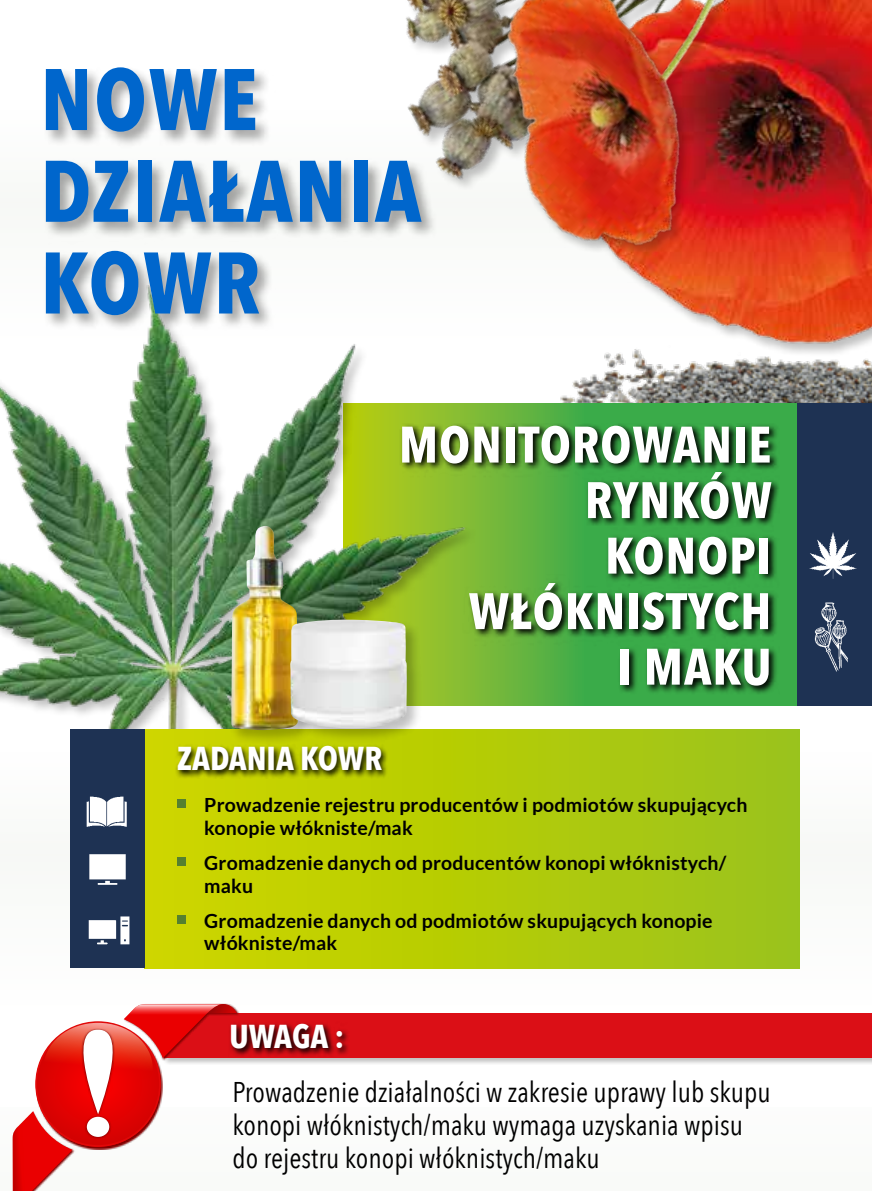
<style>
.page{position:relative;width:872px;height:1191px;background:#fff}
.page>*{position:absolute;margin:0;border:0;box-sizing:border-box;transform-origin:0 0}
.t1{font:700 86.25px/91.7px "Avenir Next Condensed";letter-spacing:.02em;color:#06c}
.t2{font:700 50.7px/55.5px "Avenir Next Condensed";letter-spacing:.02em;color:#fff;text-align:right}
.t3{font:700 33px "Avenir Next Condensed";color:#fff}
.t4{font:28.5px/33px "Avenir Next Condensed";color:#000}
.t5{font:700 19.5px/22.5px "Lato";letter-spacing:.01em;color:#000}
</style>
<div class="page">
<div style="left:0;top:985px;width:872px;height:206px;background:#fafbfa"></div>
<div style="left:0;top:632px;width:872px;height:474px;background:#fefefe"></div>
<div style="left:162px;top:1011px;width:710px;height:54px;background:#000;opacity:.25"></div>
<div style="left:164px;top:1013px;width:708px;height:44px;background:#db0f16"></div>
<svg style="left:240px;top:1023px;width:108px;height:33px"></svg>
<svg style="left:13px;top:1004px;width:224px;height:187px"></svg>
<img style="left:560px;top:357px;width:312px;height:46px">
<svg style="left:478px;top:403px;width:320px;height:303px;background:#40a547"></svg>
<svg style="left:478px;top:423px;width:302px;height:271px;background:#347d31"></svg>
<div style="left:798px;top:403px;width:74px;height:303px;background:#1e3253"></div>
<img style="left:809px;top:532px;width:48px;height:47px">
<img style="left:814px;top:602px;width:34px;height:70px">
<img style="left:0;top:331px;width:478px;height:398px">
<div style="left:145px;top:729px;width:654px;height:239px;background:linear-gradient(to right,#d0d600,#9ac31a)"></div>
<svg style="left:175px;top:743px;width:213px;height:35px;background:#778000"></svg>
<div style="left:70px;top:729px;width:75px;height:238px;background:#1e3253"></div>
<div style="left:177px;top:799px;width:9px;height:9px;background:#55802f"></div>
<div style="left:177px;top:857px;width:9px;height:9px;background:#55802f"></div>
<div style="left:177px;top:915px;width:9px;height:9px;background:#55802f"></div>
<img style="left:86px;top:796px;width:41px;height:31px">
<img style="left:89px;top:854px;width:37px;height:31px">
<img style="left:88px;top:916px;width:42px;height:29px">
<div style="left:228px;top:523px;width:85px;height:222px;background:#000;opacity:.25"></div>
<img style="left:231px;top:526px;width:67px;height:204px">
<div style="left:287px;top:617px;width:135px;height:126px;background:#000;opacity:.25"></div>
<img style="left:289px;top:619px;width:118px;height:109px">
<img style="left:398px;top:0;width:474px;height:353px">
<div style="left:43px;top:65px;width:394px;height:266px;background:#000;opacity:.35"></div>
<h1 class="t1" style="left:40px;top:53px;width:382px">NOWE<br>DZIAŁANIA<br>KOWR</h1>
<h2 class="t2" style="left:399px;top:417px;width:374px">MONITOROWANIE<br>RYNKÓW<br>KONOPI<br>WŁÓKNISTYCH<br>I MAKU</h2>
<h3 class="t3" style="left:177px;top:738px;width:207px">ZADANIA KOWR</h3>
<p class="t5" style="left:204px;top:793px;width:545px">Prowadzenie rejestru producentów i podmiotów skupujących konopie włókniste/mak</p>
<p class="t5" style="left:204px;top:851px;width:523px">Gromadzenie danych od producentów konopi włóknistych/ maku</p>
<p class="t5" style="left:204px;top:909px;width:510px">Gromadzenie danych od podmiotów skupujących konopie włókniste/mak</p>
<h3 class="t3" style="left:229px;top:1016px;width:116px">UWAGA :</h3>
<h3 class="t4" style="left:232px;top:1073px;width:540px">Prowadzenie działalności w zakresie uprawy lub skupu konopi włóknistych/maku wymaga uzyskania wpisu do rejestru konopi włóknistych/maku</h3>
</div>
